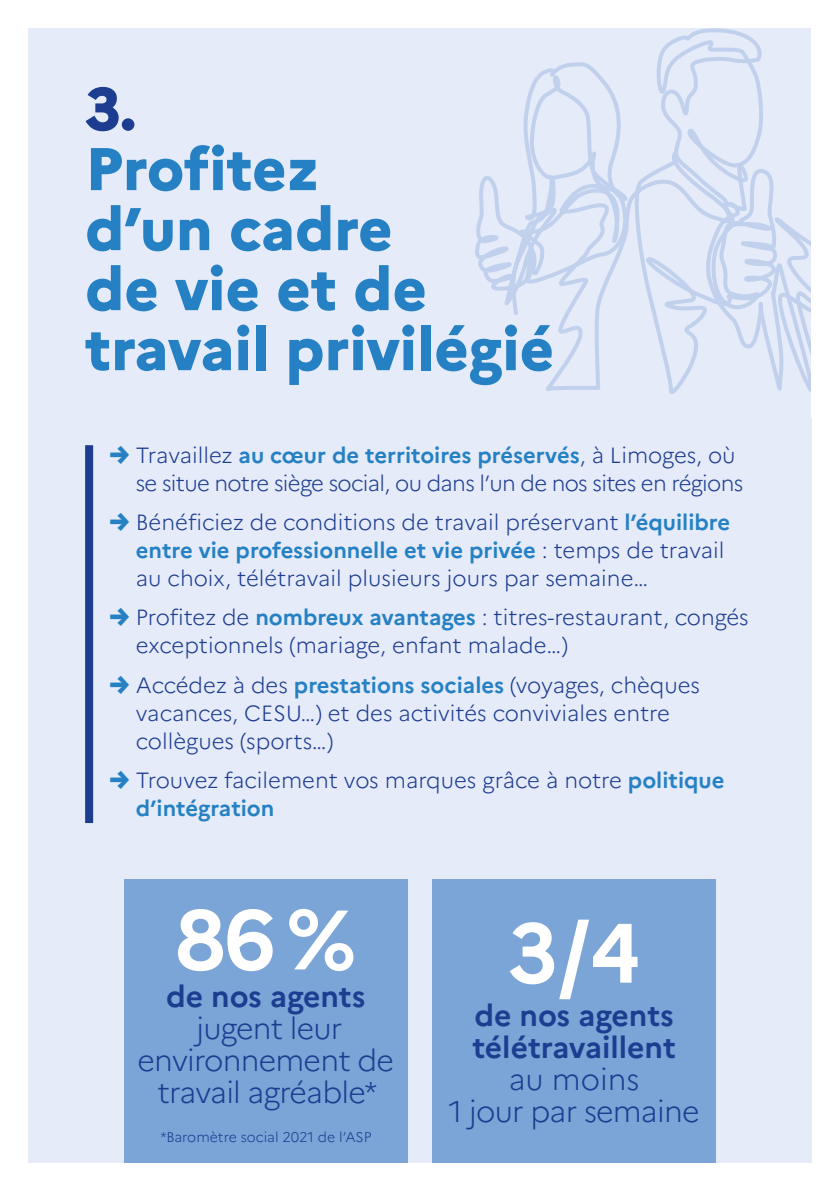
<style>
.page{position:relative;width:840px;height:1191px;background:#fff}
.page>*{position:absolute;margin:0;border:0;box-sizing:border-box;transform-origin:0 0}
.t1{font:700 84px "Marianne";color:#fff}
.t2{font:800 60px/60px "Marianne";color:#2581c4}
.t3{font:800 60px "Marianne";color:#1d3d91}
.t4{font:300 30px/32px "Marianne";letter-spacing:-.025em;color:#1d3d91;text-align:center}
.t5{font:700 30px/32px "Marianne";color:#1d3d91}
.t6{font:300 22px/28px "Marianne";color:#1d3d91}
.t7{font:300 22px/28px "Marianne";letter-spacing:-.03em;color:#1d3d91}
.t8{font:300 14px "Marianne";color:#1d3d91}
.s1{font-weight:700;color:#2581c4}
</style>
<div class="page">
<div style="left:28px;top:28px;width:783px;height:1134px;background:#e5ebf8"></div>
<div style="left:85px;top:445px;width:8px;height:378px;background:#1d3d91"></div>
<div style="left:432px;top:879px;width:283px;height:283px;background:#7ba4d7"></div>
<div style="left:124px;top:879px;width:283px;height:283px;background:#7ba4d7"></div>
<svg style="left:475px;top:28px;width:336px;height:366px"></svg>
<h2 class="t3" style="left:85px;top:62px;width:52px">3.</h2>
<h2 class="t2" style="left:85px;top:134px;width:470px">Profitez<br>d’un cadre<br>de vie et de travail privilégié</h2>
<p class="t7" style="left:136px;top:439px;width:608px">Travaillez <span class="s1">au cœur de territoires préservés</span>, à Limoges, où se situe notre siège social, ou dans l’un de nos sites en régions</p>
<p class="t6" style="left:136px;top:506px;width:595px">Bénéficiez de conditions de travail préservant <span class="s1">l’équilibre entre vie professionnelle et vie privée</span> : temps de travail au choix, télétravail plusieurs jours par semaine…</p>
<p class="t6" style="left:136px;top:601px;width:614px">Profitez de <span class="s1">nombreux avantages</span> : titres-restaurant, congés exceptionnels (mariage, enfant malade…)</p>
<p class="t6" style="left:136px;top:669px;width:565px">Accédez à des <span class="s1">prestations sociales</span> (voyages, chèques vacances, CESU…) et des activités conviviales entre collègues (sports…)</p>
<p class="t6" style="left:136px;top:764px;width:590px">Trouvez facilement vos marques grâce à notre <span class="s1">politique d’intégration</span></p>
<h1 class="t1" style="left:175px;top:874px;width:182px">86 %</h1>
<h3 class="t5" style="left:166px;top:978px;width:201px">de nos agents</h3>
<h3 class="t4" style="left:137px;top:1010px;width:258px">jugent leur environnement de travail agréable*</h3>
<p class="t8" style="left:160px;top:1126px;width:212px">*Baromètre social 2021 de l’ASP</p>
<h1 class="t1" style="left:507px;top:887px;width:134px">3/4</h1>
<h3 class="t5" style="left:472px;top:997px;width:205px">de nos agents télétravaillent</h3>
<h3 class="t4" style="left:448px;top:1061px;width:252px">au moins<br>1 jour par semaine</h3>
</div>
